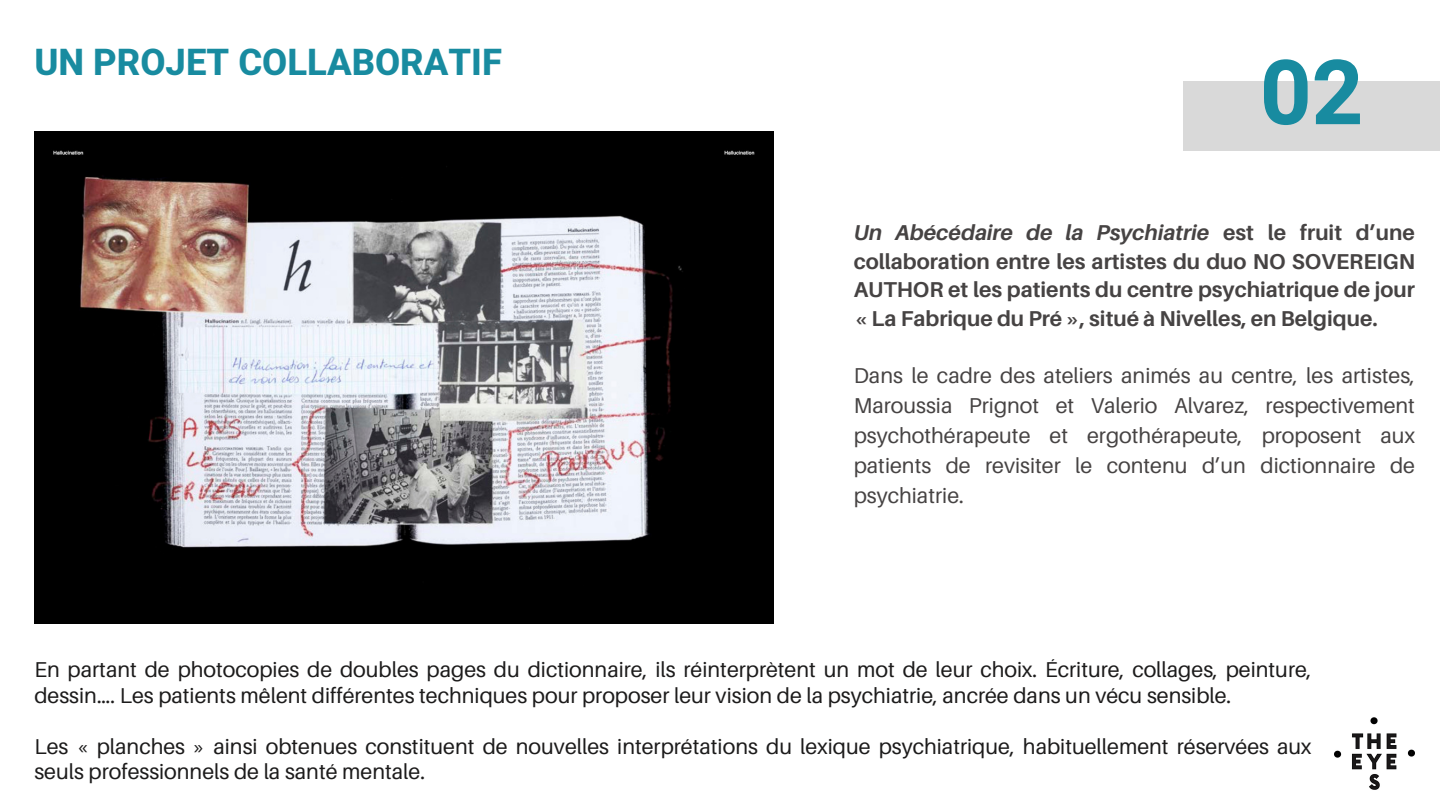
<style>
.page{position:relative;width:1440px;height:810px;background:#fff}
.page>*{position:absolute;margin:0;border:0;box-sizing:border-box;transform-origin:0 0}
.t1{font:700 90px "Heebo";color:#188ba0}
.t2{font:800 36.5px "Heebo";color:#188ba0}
.t3{font:21.5px/25.5px "Aileron";color:#1c1b1b}
.t4{font:21.5px/30px "Aileron";color:#464343;text-align:justify}
.t5{font:700 21.5px/28.5px "Aileron";color:#464343;text-align:justify}
.s1{font-style:italic}
</style>
<div class="page">
<div style="left:1183px;top:81px;width:257px;height:70px;background:#d9d9d9"></div>
<img style="left:1335px;top:717px;width:80px;height:73px">
<img style="left:34px;top:131px;width:739px;height:493px">
<p class="t2" style="left:34px;top:37px;width:469px">UN PROJET COLLABORATIF</p>
<p class="t1" style="left:1260px;top:30px;width:105px">02</p>
<p class="t5" style="left:854px;top:218px;width:563px"><span class="s1">Un Abécédaire de la Psychiatrie</span> est le fruit d’une collaboration entre les artistes du duo NO SOVEREIGN AUTHOR et les patients du centre psychiatrique de jour « La Fabrique du Pré », situé à Nivelles, en Belgique.</p>
<p class="t4" style="left:854px;top:361px;width:563px">Dans le cadre des ateliers animés au centre, les artistes, Maroussia Prignot et Valerio Alvarez, respectivement psychothérapeute et ergothérapeute, proposent aux patients de revisiter le contenu d’un dictionnaire de psychiatrie.</p>
<p class="t3" style="left:34px;top:657px;width:1279px">En partant de photocopies de doubles pages du dictionnaire, ils réinterprètent un mot de leur choix. Écriture, collages, peinture, dessin…. Les patients mêlent différentes techniques pour proposer leur vision de la psychiatrie, ancrée dans un vécu sensible.</p>
<p class="t3" style="left:34px;top:733px;width:1279px">Les « planches » ainsi obtenues constituent de nouvelles interprétations du lexique psychiatrique, habituellement réservées aux seuls professionnels de la santé mentale.</p>
</div>
